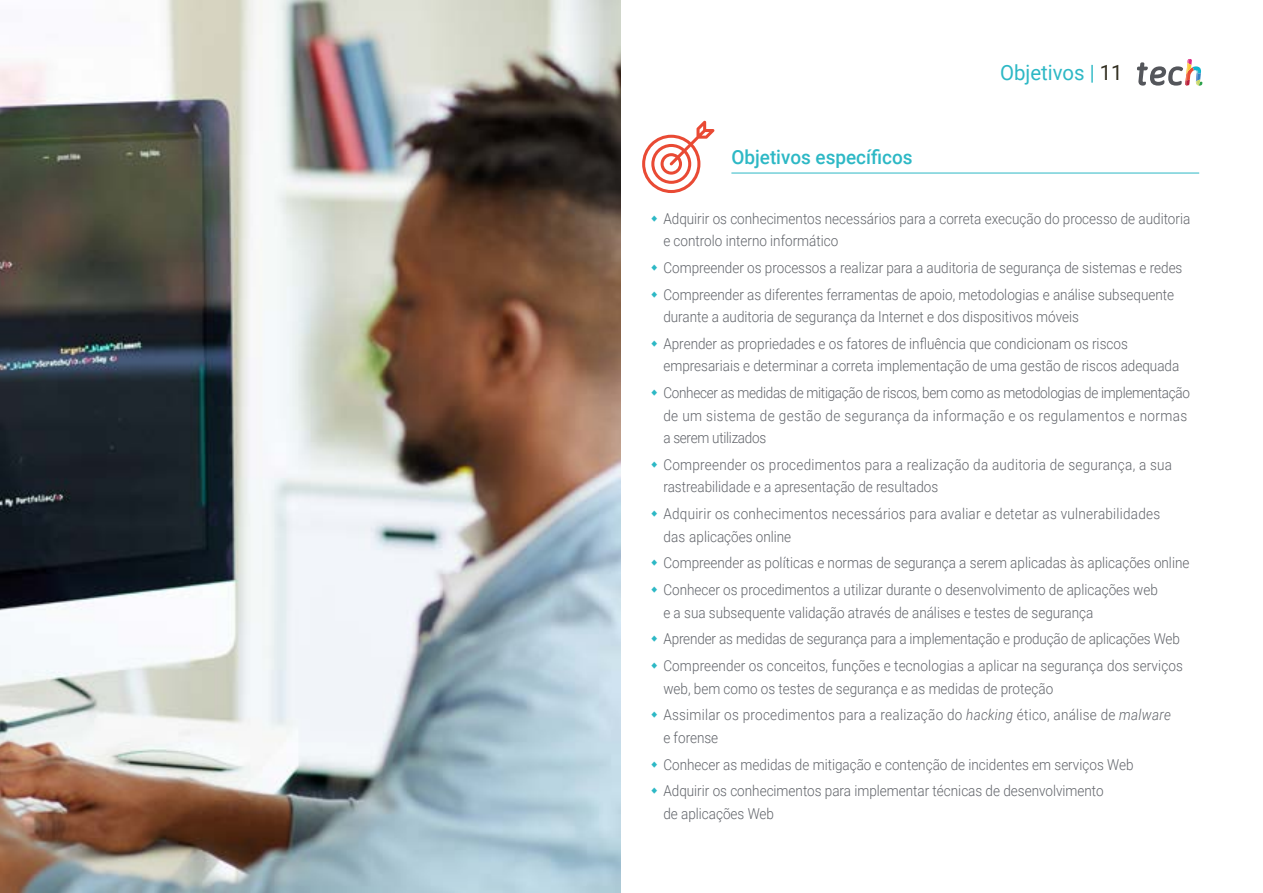
<style>
.page{position:relative;width:1263px;height:893px;background:#fff}
.page>*{position:absolute;margin:0;border:0;box-sizing:border-box;transform-origin:0 0}
.t1{font:21px "Roboto";color:#2db8c5}
.t2{font:500 19.5px "Roboto";color:#2db8c5}
.t3{font:300 15px/26.7px "Roboto";color:#61646a;scale:.9 1}
.t4{font:300 15px/22.5px "Roboto";letter-spacing:.02em;color:#61646a;scale:.9 1}
.t5{font:300 15px/22.5px "Roboto";letter-spacing:.03em;color:#61646a;scale:.9 1}
.s1{color:#312e20}
.s2{font-style:italic}
</style>
<div class="page">
<hr style="left:731px;top:173px;width:468px;height:1px;background:#2db8c5">
<img style="left:0;top:0;width:621px;height:893px">
<svg style="left:1137px;top:59px;width:65px;height:27px"></svg>
<svg style="left:642px;top:121px;width:72px;height:72px"></svg>
<h2 class="t2" style="left:731px;top:144px;width:183px">Objetivos específicos</h2>
<h1 class="t1" style="left:1000px;top:57px;width:124px">Objetivos | <span class="s1">11</span></h1>
<p class="t3" style="left:663px;top:207px;width:587px;line-height:22.5px">Adquirir os conhecimentos necessários para a correta execução do processo de auditoria e controlo interno informático</p>
<p class="t3" style="left:663px;top:254px;width:578px">Compreender os processos a realizar para a auditoria de segurança de sistemas e redes<br>Compreender as diferentes ferramentas de apoio, metodologias e análise subsequente</p>
<p class="t3" style="left:663px;top:303px;width:518px">durante a auditoria de segurança da Internet e dos dispositivos móveis<br>Aprender as propriedades e os fatores de influência que condicionam os riscos</p>
<p class="t3" style="left:663px;top:352px;width:587px">empresariais e determinar a correta implementação de uma gestão de riscos adequada<br>Conhecer as medidas de mitigação de riscos, bem como as metodologias de implementação</p>
<p class="t5" style="left:663px;top:404px;width:583px">de um sistema de gestão de segurança da informação e os regulamentos e normas a serem utilizados</p>
<p class="t4" style="left:663px;top:453px;width:567px">Compreender os procedimentos para a realização da auditoria de segurança, a sua rastreabilidade e a apresentação de resultados</p>
<p class="t4" style="left:663px;top:502px;width:554px">Adquirir os conhecimentos necessários para avaliar e detetar as vulnerabilidades das aplicações online</p>
<p class="t3" style="left:663px;top:549px;width:586px">Compreender as políticas e normas de segurança a serem aplicadas às aplicações online<br>Conhecer os procedimentos a utilizar durante o desenvolvimento de aplicações web</p>
<p class="t3" style="left:663px;top:598px;width:579px">e a sua subsequente validação através de análises e testes de segurança<br>Aprender as medidas de segurança para a implementação e produção de aplicações Web<br>Compreender os conceitos, funções e tecnologias a aplicar na segurança dos serviços</p>
<p class="t3" style="left:663px;top:674px;width:565px">web, bem como os testes de segurança e as medidas de proteção<br>Assimilar os procedimentos para a realização do <span class="s2">hacking</span> ético, análise de <span class="s2">malware</span></p>
<p class="t3" style="left:663px;top:724px;width:524px">e forense<br>Conhecer as medidas de mitigação e contenção de incidentes em serviços Web<br>Adquirir os conhecimentos para implementar técnicas de desenvolvimento</p>
<p class="t3" style="left:663px;top:800px;width:124px">de aplicações Web</p>
</div>
